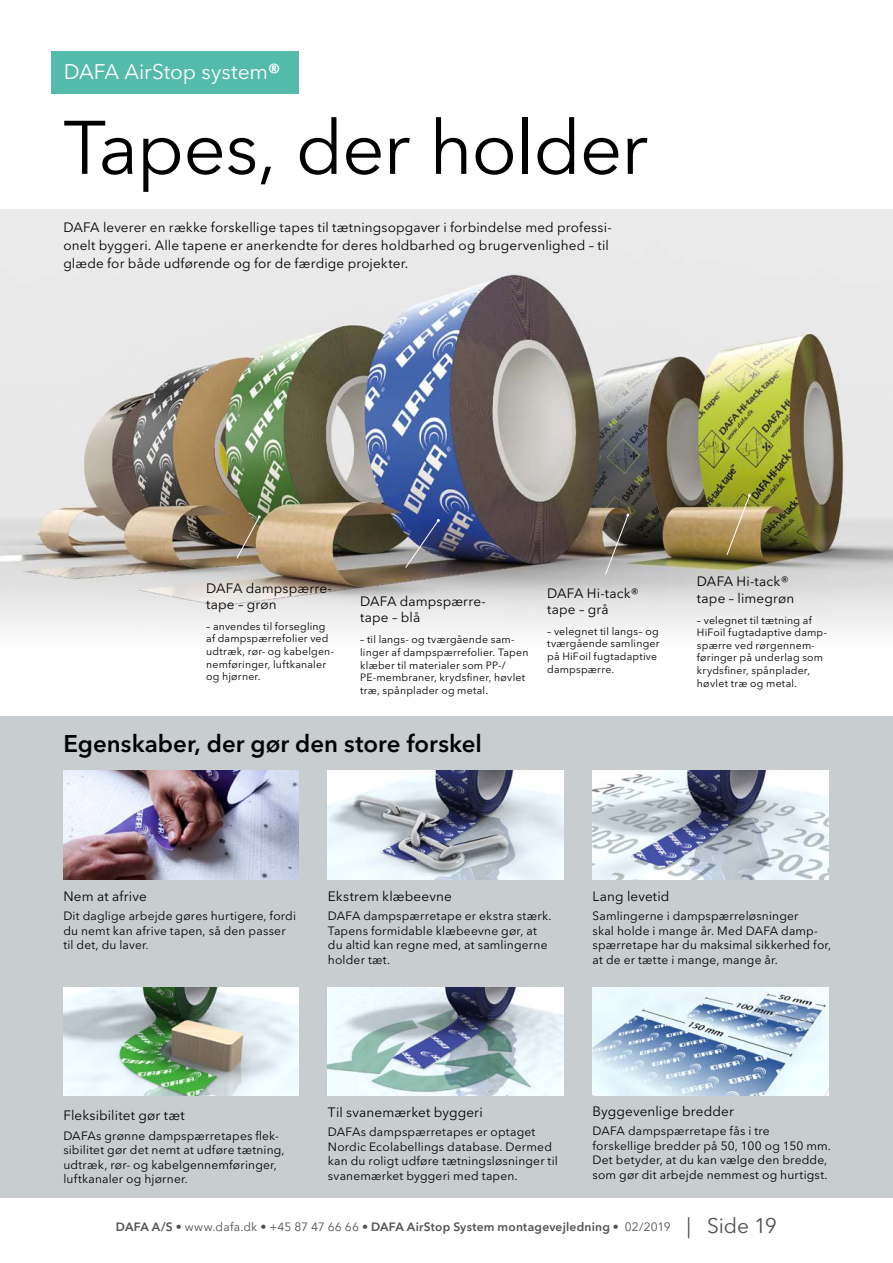
<style>
.page{position:relative;width:893px;height:1263px;background:#fff}
.page>*{position:absolute;margin:0;border:0;box-sizing:border-box;transform-origin:0 0}
.t1{font:75px "Avenir Next LT Pro";letter-spacing:-.02em;color:#000}
.t2{font:600 24px "Avenir Next LT Pro";color:#000}
.t3{font:21px "Avenir Next LT Pro";letter-spacing:-.005em;color:#fff}
.t4{font:13.5px/16.2px "Avenir Next LT Pro";letter-spacing:.01em;color:#000}
.t5{font:12px/14.4px "Avenir Next LT Pro";letter-spacing:.015em;color:#000}
.t6{font:600 12px "Avenir Next LT Pro";letter-spacing:.02em;color:#505152}
.t7{font:10.5px/12.6px "Avenir Next LT Pro";letter-spacing:.02em;color:#000}
.s1{font-family:"Lucida Sans";font-weight:600}
.s2{font-size:10.5px}
.s3{font-weight:400}
.s4{font-weight:400;font-size:21px}
</style>
<div class="page">
<div style="left:51px;top:51px;width:247px;height:43px;background:#54bbab"></div>
<div style="left:0;top:716px;width:892px;height:481px;background:#c8cdd0"></div>
<img style="left:0;top:209px;width:892px;height:421px">
<img style="left:63px;top:771px;width:236px;height:108px">
<img style="left:593px;top:771px;width:236px;height:108px">
<img style="left:328px;top:771px;width:236px;height:108px">
<img style="left:328px;top:987px;width:236px;height:108px">
<img style="left:593px;top:987px;width:236px;height:108px">
<img style="left:63px;top:987px;width:236px;height:108px">
<svg style="left:236px;top:515px;width:25px;height:44px"></svg>
<svg style="left:605px;top:513px;width:25px;height:62px;background:#77736c"></svg>
<svg style="left:726px;top:494px;width:25px;height:62px;background:#b19d60"></svg>
<svg style="left:405px;top:519px;width:35px;height:50px;background:#5b6487"></svg>
<h3 class="t3" style="left:64px;top:59px;width:218px">DAFA AirStop system<span class="s1">®</span></h3>
<h1 class="t1" style="left:63px;top:103px;width:586px">Tapes, der holder</h1>
<p class="t4" style="left:63px;top:218px;width:550px;line-height:18px">DAFA leverer en række forskellige tapes til tætningsopgaver i forbindelse med professi&shy;onelt byggeri. Alle tapene er anerkendte for deres holdbarhed og brugervenlighed – til glæde for både udførende og for de færdige projekter.</p>
<p class="t4" style="left:206px;top:580px;width:127px">DAFA dampspærre&shy;tape – grøn</p>
<p class="t7" style="left:206px;top:620px;width:129px">– anvendes til forsegling af dampspærrefolier ved udtræk, rør- og kabelgen&shy;nemføringer, luftkanaler og hjørner.</p>
<p class="t4" style="left:360px;top:593px;width:127px">DAFA dampspærre&shy;tape – blå</p>
<p class="t7" style="left:360px;top:633px;width:170px">– til langs- og tværgående sam&shy;linger af dampspærrefolier. Tapen klæber til materialer som PP-/<br>PE-membraner, krydsfiner, høvlet træ, spånplader og metal.</p>
<h2 class="t2" style="left:63px;top:729px;width:420px">Egenskaber, der gør den store forskel</h2>
<p class="t4" style="left:547px;top:585px;width:93px">DAFA Hi-tack® tape – grå</p>
<p class="t7" style="left:547px;top:625px;width:114px">– velegnet til langs– og tværgående samlinger på HiFoil fugtadaptive dampspærre.</p>
<p class="t4" style="left:697px;top:574px;width:99px">DAFA Hi-tack® tape – limegrøn</p>
<p class="t7" style="left:697px;top:614px;width:132px">– velegnet til tætning af<br>HiFoil fugtadaptive damp&shy;spærre ved rørgennem&shy;føringer på underlag som krydsfiner, spånplader, høvlet træ og metal.</p>
<p class="t4" style="left:63px;top:888px;width:85px">Nem at afrive</p>
<p class="t5" style="left:63px;top:909px;width:234px">Dit daglige arbejde gøres hurtigere, fordi du nemt kan afrive tapen, så den passer til det, du laver<span class="s2">.</span></p>
<p class="t4" style="left:328px;top:888px;width:125px">Ekstrem klæbeevne</p>
<p class="t5" style="left:328px;top:909px;width:225px">DAFA dampspærretape er ekstra stærk.<br>Tapens formidable klæbeevne gør, at du altid kan regne med, at samlingerne holder tæt.</p>
<p class="t4" style="left:593px;top:888px;width:78px">Lang levetid</p>
<p class="t5" style="left:593px;top:909px;width:240px">Samlingerne i dampspærreløsninger<br>skal holde i mange år. Med DAFA damp&shy;spærretape har du maksimal sikkerhed for, at de er tætte i mange, mange år.</p>
<p class="t4" style="left:63px;top:1107px;width:123px">Fleksibilitet gør tæt</p>
<p class="t5" style="left:63px;top:1128px;width:223px">DAFAs grønne dampspærretapes flek&shy;sibilitet gør det nemt at udføre tætning, udtræk, rør- og kabelgennemføringer, luftkanaler og hjørner.</p>
<p class="t4" style="left:328px;top:1104px;width:156px">Til svanemærket byggeri</p>
<p class="t5" style="left:328px;top:1125px;width:231px">DAFAs dampspærretapes er optaget Nordic Ecolabellings database. Dermed kan du roligt udføre tætningsløsninger til svanemærket byggeri med tapen.</p>
<p class="t4" style="left:593px;top:1103px;width:143px">Byggevenlige bredder</p>
<p class="t5" style="left:593px;top:1124px;width:240px">DAFA dampspærretape fås i tre forskellige bredder på 50, 100 og 150 mm.<br>Det betyder, at du kan vælge den bredde, som gør dit arbejde nemmest og hurtigst.</p>
<p class="t6" style="left:116px;top:1219px;width:663px">DAFA A/S • <span class="s3">www.dafa.dk</span> • <span class="s3">+45 87 47 66 66</span> • DAFA AirStop System montagevejledning • <span class="s3">02/2019</span> <span class="s4">| Side 19</span></p>
</div>
